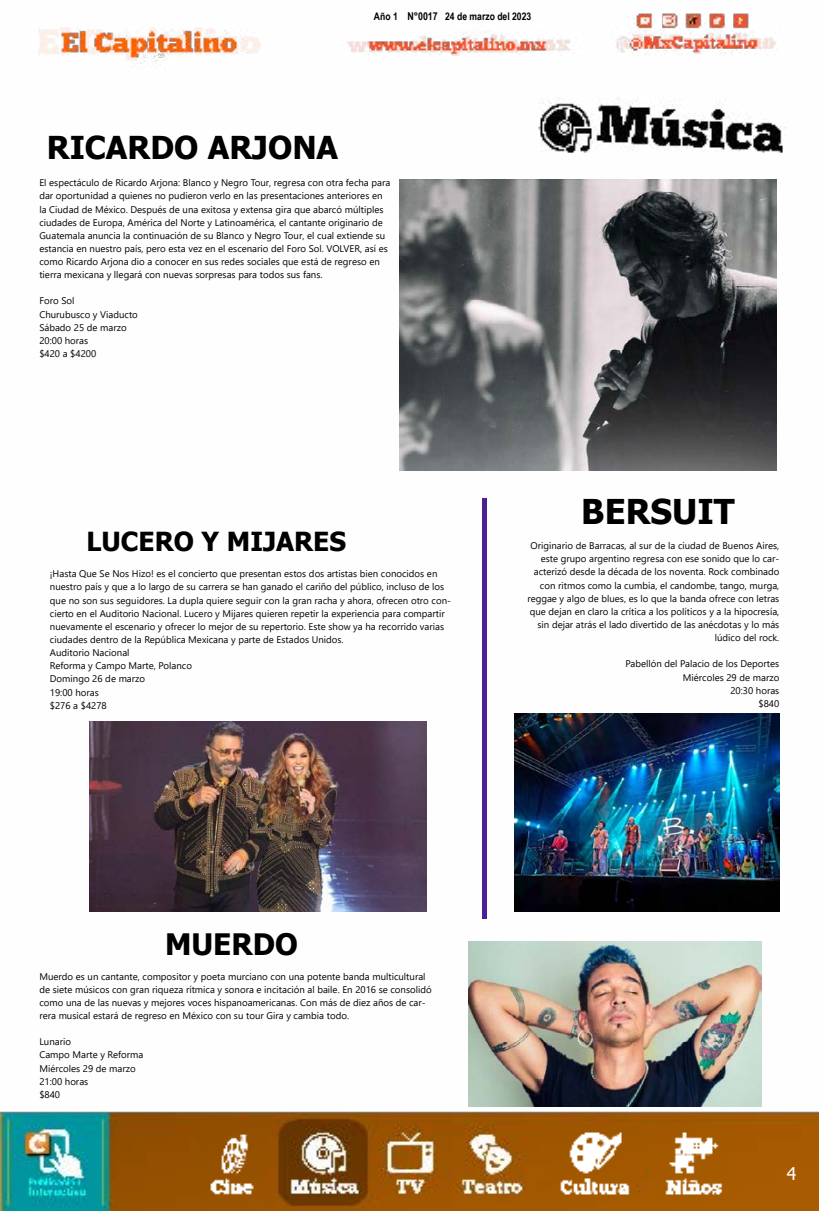
<style>
.page{position:relative;width:819px;height:1211px;background:#fff}
.page>*{position:absolute;margin:0;border:0;box-sizing:border-box;transform-origin:0 0}
.t1{font:700 34.12px "Tahoma";color:#000}
.t2{font:700 31.5px "Tahoma";color:#000}
.t3{font:700 29.49px "Tahoma";color:#000}
.t4{font:700 26.25px "Tahoma";color:#000}
.t5{font:17.5px "Tahoma";color:#fff}
.t6{font:700 10.5px "Arial Narrow";color:#000}
.t7{font:9.62px/13.1px "Segoe UI";color:#000}
.s1{font-size:10.76px}
</style>
<div class="page">
<img style="left:0;top:13px;width:818px;height:1197px">
<img style="left:655px;top:1124px;width:73px;height:77px">
<img style="left:549px;top:1124px;width:86px;height:77px">
<img style="left:198px;top:1120px;width:69px;height:85px">
<img style="left:399px;top:179px;width:377px;height:291px">
<img style="left:90px;top:721px;width:337px;height:190px">
<img style="left:514px;top:713px;width:265px;height:198px">
<img style="left:468px;top:941px;width:293px;height:165px">
<hr style="left:483px;top:498px;width:4px;height:420px;background:#4a2195">
<p class="t6" style="left:374px;top:9px;width:159px">Año 1 <span class="s1">N°0017</span> 24 de marzo del 2023</p>
<h2 class="t2" style="left:47px;top:125px;width:293px">RICARDO ARJONA</h2>
<p class="t7" style="left:39px;top:175px;width:352px">El espectáculo de Ricardo Arjona: Blanco y Negro Tour, regresa con otra fecha para dar oportunidad a quienes no pudieron verlo en las presentaciones anteriores en la Ciudad de México. Después de una exitosa y extensa gira que abarcó múltiples ciudades de Europa, América del Norte y Latinoamérica, el cantante originario de Guatemala anuncia la continuación de su Blanco y Negro Tour, el cual extiende su estancia en nuestro país, pero esta vez en el escenario del Foro Sol. VOLVER, así es como Ricardo Arjona dio a conocer en sus redes sociales que está de regreso en tierra mexicana y llegará con nuevas sorpresas para todos sus fans.</p>
<p class="t7" style="left:39px;top:293px;width:100px">Foro Sol<br>Churubusco y Viaducto<br>Sábado 25 de marzo<br>20:00 horas<br>$420 a $4200</p>
<h3 class="t4" style="left:87px;top:523px;width:261px">LUCERO Y MIJARES</h3>
<p class="t7" style="left:50px;top:566px;width:402px">¡Hasta Que Se Nos Hizo! es el concierto que presentan estos dos artistas bien conocidos en nuestro país y que a lo largo de su carrera se han ganado el cariño del público, incluso de los que no son sus seguidores. La dupla quiere seguir con la gran racha y ahora, ofrecen otro con&shy;cierto en el Auditorio Nacional. Lucero y Mijares quieren repetir la experiencia para compartir nuevamente el escenario y ofrecer lo mejor de su repertorio. Este show ya ha recorrido varias ciudades dentro de la República Mexicana y parte de Estados Unidos.<br>Auditorio Nacional<br>Reforma y Campo Marte, Polanco<br>Domingo 26 de marzo<br>19:00 horas<br>$276 a $4278</p>
<h1 class="t1" style="left:581px;top:488px;width:155px">BERSUIT</h1>
<p class="t7" style="left:527px;top:538px;width:253px;text-align:right">Originario de Barracas, al sur de la ciudad de Buenos Aires, este grupo argentino regresa con ese sonido que lo car&shy;acterizó desde la década de los noventa. Rock combinado con ritmos como la cumbia, el candombe, tango, murga, reggae y algo de blues, es lo que la banda ofrece con letras que dejan en claro la crítica a los políticos y a la hipocresía, sin dejar atrás el lado divertido de las anécdotas y lo más lúdico del rock.</p>
<p class="t7" style="left:625px;top:656px;width:155px;text-align:right">Pabellón del Palacio de los Deportes<br>Miércoles 29 de marzo<br>20:30 horas<br>$840</p>
<h3 class="t3" style="left:165px;top:923px;width:134px">MUERDO</h3>
<p class="t7" style="left:39px;top:968px;width:394px">Muerdo es un cantante, compositor y poeta murciano con una potente banda multicultural de siete músicos con gran riqueza rítmica y sonora e incitación al baile. En 2016 se consolidó como una de las nuevas y mejores voces hispanoamericanas. Con más de diez años de car&shy;rera musical estará de regreso en México con su tour Gira y cambia todo.</p>
<p class="t7" style="left:39px;top:1034px;width:105px">Lunario<br>Campo Marte y Reforma<br>Miércoles 29 de marzo<br>21:00 horas<br>$840</p>
<h3 class="t5" style="left:786px;top:1161px;width:11px">4</h3>
</div>
